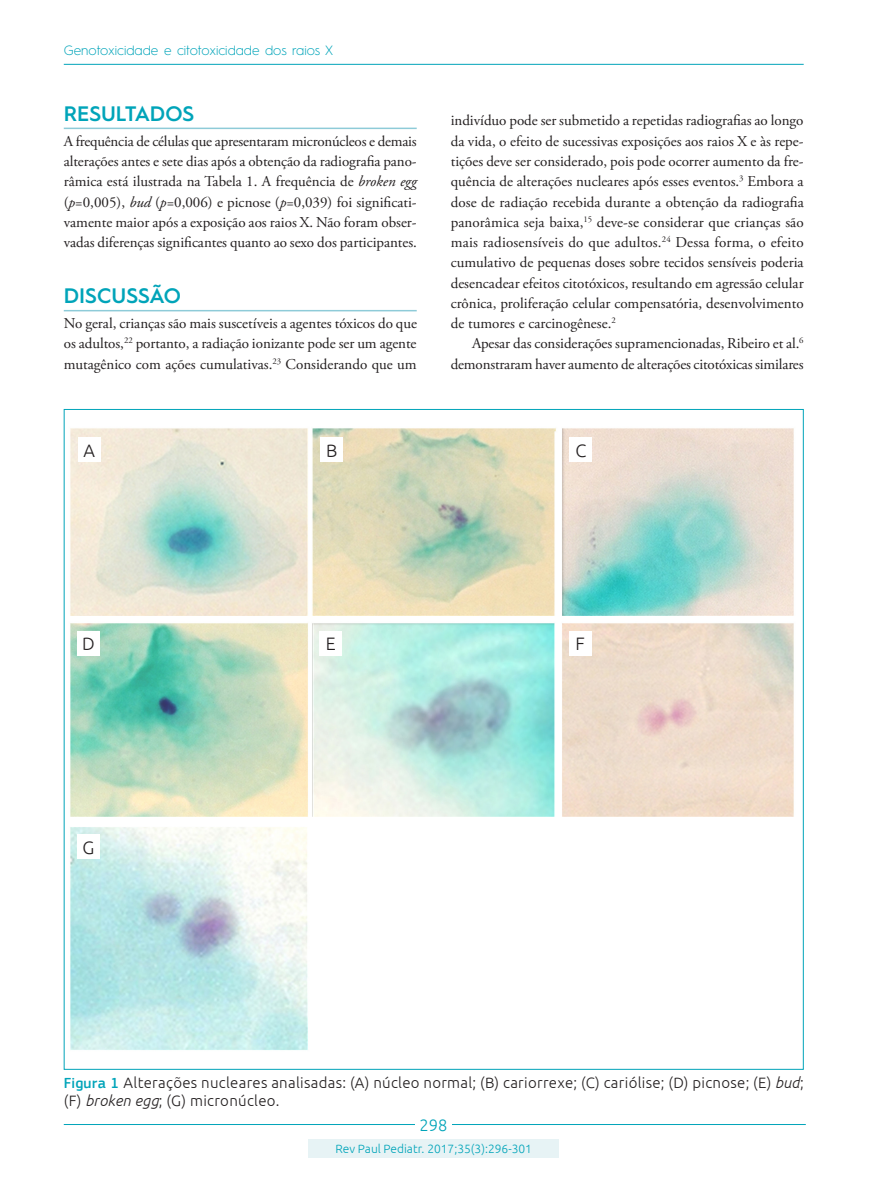
<style>
.page{position:relative;width:893px;height:1191px;background:#fff}
.page>*{position:absolute;margin:0;border:0;box-sizing:border-box;transform-origin:0 0}
.zp_Sub_1{font:600 21px "Hurme Geometric Sans 1";color:#00a4b9}
._05_2_tab_texto{font:300 18px "Ubuntu";color:#231f20}
.t1{font:300 16.5px "Ubuntu";color:#00a4b9}
.zp_texto_primeiro_pa{font:15px/20.2px "Adobe Garamond Pro";color:#231f20;text-align:justify}
.zp_Tit_Tabelas_Figur{font:300 15px/18px "Ubuntu";letter-spacing:.02em;color:#231f20}
.zp_Texto{font:15px/20.2px "Adobe Garamond Pro";letter-spacing:-.01em;color:#231f20;text-align:right}
.t2{font:300 13.5px "Hurme Geometric Sans 1";color:#00a4b9}
.zp_Rodapé{font:300 12px "Ubuntu";color:#00a4b9}
.s1{font-style:italic}
.s2{font-family:"PF Square Sans Pro";font-weight:500;color:#00a4b9}
</style>
<div class="page">
<hr style="left:64px;top:64px;width:740px;height:1px;background:#00a4b9">
<hr style="left:64px;top:1124px;width:742px;height:1px;background:#00a4b9">
<div style="left:415px;top:1111px;width:37px;height:25px;background:#fff"></div>
<div style="left:309px;top:1138px;width:250px;height:19px;background:#e7f3f5"></div>
<hr style="left:64px;top:128px;width:353px;height:1px;background:#8ecbd8">
<hr style="left:64px;top:310px;width:353px;height:1px;background:#8ecbd8">
<img style="left:70px;top:428px;width:724px;height:622px">
<div style="left:78px;top:437px;width:23px;height:25px;background:#fff"></div>
<div style="left:77px;top:631px;width:23px;height:24px;background:#fff"></div>
<div style="left:77px;top:834px;width:23px;height:25px;background:#fff"></div>
<div style="left:321px;top:437px;width:22px;height:25px;background:#fff"></div>
<div style="left:320px;top:631px;width:22px;height:24px;background:#fff"></div>
<div style="left:570px;top:437px;width:22px;height:25px;background:#fff"></div>
<div style="left:569px;top:631px;width:22px;height:24px;background:#fff"></div>
<p class="t2" style="left:64px;top:41px;width:271px">Genotoxicidade e citotoxicidade dos raios X</p>
<p class="zp_Sub_1" style="left:64px;top:99px;width:132px">RESULTADOS</p>
<p class="zp_texto_primeiro_pa" style="left:64px;top:131px;width:355px">A frequência de células que apresentaram micronúcleos e demais alterações antes e sete dias após a obtenção da radiografia pano‑ râmica está ilustrada na Tabela 1. A frequência de <span class="s1">broken egg </span>(<span class="s1">p</span>=0,005), <span class="s1">bud</span> (<span class="s1">p</span>=0,006) e picnose (<span class="s1">p</span>=0,039) foi significati‑ vamente maior após a exposição aos raios X. Não foram obser‑ vadas diferenças significantes quanto ao sexo dos participantes.</p>
<p class="zp_Sub_1" style="left:64px;top:281px;width:119px">DISCUSSÃO</p>
<p class="zp_texto_primeiro_pa" style="left:64px;top:314px;width:355px">No geral, crianças são mais suscetíveis a agentes tóxicos do que os adultos,<sup>22</sup> portanto, a radiação ionizante pode ser um agente mutagênico com ações cumulativas.<sup>23</sup> Considerando que um</p>
<p class="_05_2_tab_texto" style="left:84px;top:439px;width:13px">A</p>
<p class="_05_2_tab_texto" style="left:326px;top:439px;width:13px">B</p>
<p class="zp_texto_primeiro_pa" style="left:451px;top:111px;width:354px">indivíduo pode ser submetido a repetidas radiografias ao longo da vida, o efeito de sucessivas exposições aos raios X e às repe‑ tições deve ser considerado, pois pode ocorrer aumento da fre‑ quência de alterações nucleares após esses eventos.<sup>3</sup> Embora a dose de radiação recebida durante a obtenção da radiografia panorâmica seja baixa,<sup>15</sup> deve‑se considerar que crianças são mais radiosensíveis do que adultos.<sup>24</sup> Dessa forma, o efeito cumulativo de pequenas doses sobre tecidos sensíveis poderia desencadear efeitos citotóxicos, resultando em agressão celular crônica, proliferação celular compensatória, desenvolvimento de tumores e carcinogênese.<sup>2</sup></p>
<p class="zp_Texto" style="left:451px;top:334px;width:354px">Apesar das considerações supramencionadas, Ribeiro et al.<sup>6 </sup>demonstraram haver aumento de alterações citotóxicas similares</p>
<p class="_05_2_tab_texto" style="left:575px;top:439px;width:12px">C</p>
<p class="_05_2_tab_texto" style="left:82px;top:633px;width:14px">D</p>
<p class="_05_2_tab_texto" style="left:326px;top:633px;width:11px">E</p>
<p class="_05_2_tab_texto" style="left:575px;top:633px;width:11px">F</p>
<p class="_05_2_tab_texto" style="left:83px;top:836px;width:13px">G</p>
<p class="zp_Tit_Tabelas_Figur" style="left:64px;top:1073px;width:741px"><span class="s2">Figura 1</span> Alterações nucleares analisadas: (A) núcleo normal; (B) cariorrexe; (C) cariólise; (D) picnose; (E) <span class="s1">bud</span>; (F) <span class="s1">broken egg</span>; (G) micronúcleo.</p>
<p class="t1" style="left:420px;top:1114px;width:29px">298</p>
<p class="zp_Rodapé" style="left:335px;top:1141px;width:198px">Rev Paul Pediatr. 2017;35(3):296-301</p>
</div>
